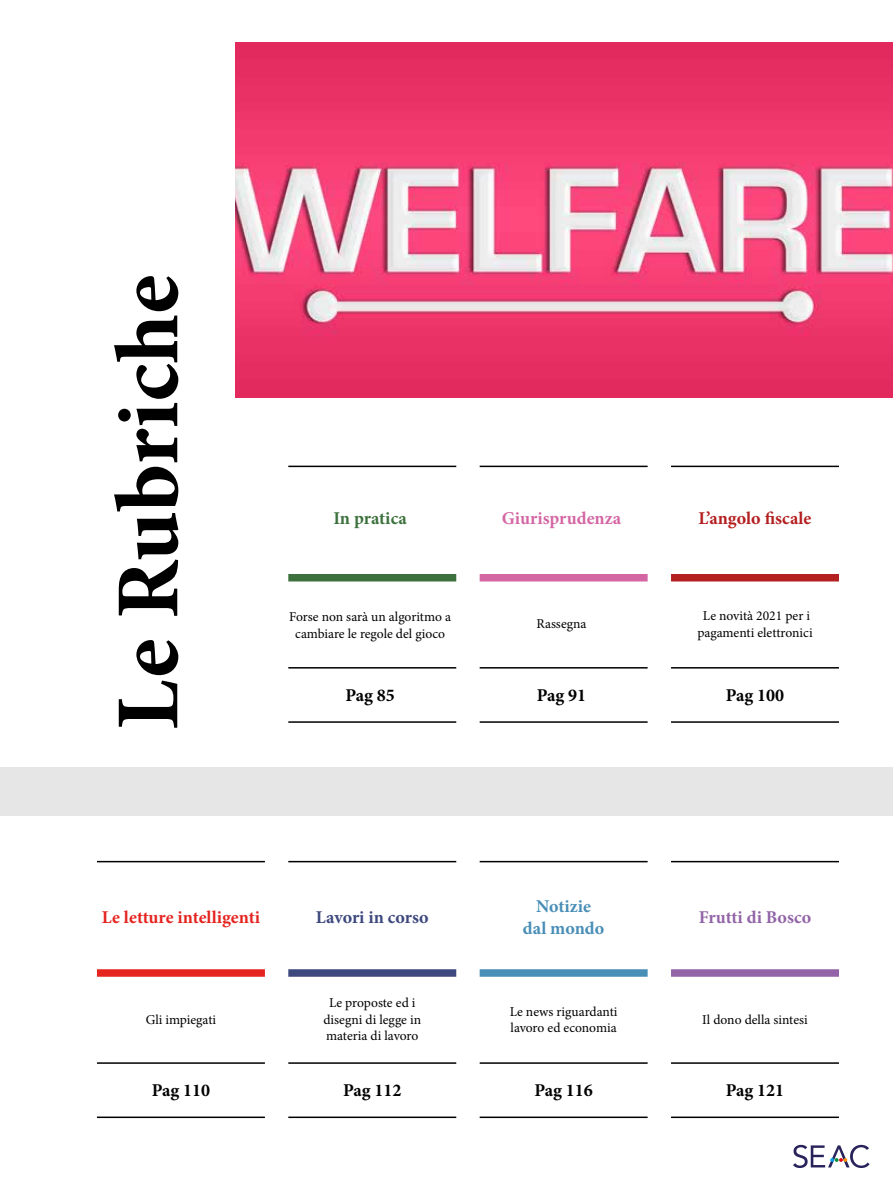
<style>
.page{position:relative;width:893px;height:1191px;background:#fff}
.page>*{position:absolute;margin:0;border:0;box-sizing:border-box;transform-origin:0 0}
.t1{font:700 90px "Minion Pro";color:#000}
.t2{font:700 18px "Minion Pro";color:#000}
.t3{font:700 18px "Minion Pro";color:#e52420}
.t4{font:700 18px/21.6px "Minion Pro";color:#498eb7;text-align:center}
.t5{font:700 18px "Minion Pro";letter-spacing:.005em;color:#b41f20}
.t6{font:700 18px "Minion Pro";color:#d366a3}
.t7{font:700 18px "Minion Pro";color:#3d487e}
.t8{font:700 18px "Minion Pro";color:#9264a7}
.t9{font:700 18px "Minion Pro";letter-spacing:-.005em;color:#3c713d}
.t10{font:13.5px/16.2px "Minion Pro";color:#000;text-align:center}
</style>
<div class="page">
<div style="left:97px;top:969px;width:168px;height:7px;background:#e52420"></div>
<div style="left:288px;top:574px;width:168px;height:7px;background:#3c713d"></div>
<div style="left:288px;top:969px;width:168px;height:7px;background:#3d487e"></div>
<div style="left:480px;top:574px;width:168px;height:7px;background:#d366a3"></div>
<div style="left:480px;top:969px;width:168px;height:7px;background:#498eb7"></div>
<div style="left:671px;top:574px;width:168px;height:7px;background:#b41f20"></div>
<div style="left:671px;top:969px;width:168px;height:7px;background:#9264a7"></div>
<hr style="left:97px;top:861px;width:168px;height:1px;background:#000">
<hr style="left:288px;top:465px;width:168px;height:2px;background:#000">
<hr style="left:288px;top:861px;width:168px;height:1px;background:#000">
<hr style="left:480px;top:465px;width:168px;height:2px;background:#000">
<hr style="left:480px;top:861px;width:168px;height:1px;background:#000">
<hr style="left:671px;top:465px;width:168px;height:2px;background:#000">
<hr style="left:671px;top:861px;width:168px;height:1px;background:#000">
<hr style="left:97px;top:1062px;width:168px;height:1px;background:#000">
<hr style="left:288px;top:667px;width:168px;height:1px;background:#000">
<hr style="left:288px;top:1062px;width:168px;height:1px;background:#000">
<hr style="left:480px;top:667px;width:168px;height:1px;background:#000">
<hr style="left:480px;top:1062px;width:168px;height:1px;background:#000">
<hr style="left:671px;top:667px;width:168px;height:1px;background:#000">
<hr style="left:671px;top:1062px;width:168px;height:1px;background:#000">
<hr style="left:97px;top:1116px;width:168px;height:2px;background:#000">
<hr style="left:288px;top:721px;width:168px;height:2px;background:#000">
<hr style="left:288px;top:1116px;width:168px;height:2px;background:#000">
<hr style="left:480px;top:721px;width:168px;height:2px;background:#000">
<hr style="left:480px;top:1116px;width:168px;height:2px;background:#000">
<hr style="left:671px;top:721px;width:168px;height:2px;background:#000">
<hr style="left:671px;top:1116px;width:168px;height:2px;background:#000">
<img style="left:235px;top:43px;width:658px;height:354px">
<div style="left:0;top:766px;width:893px;height:49px;background:#e6e6e6"></div>
<svg style="left:793px;top:1144px;width:77px;height:24px"></svg>
<h1 class="t1" style="left:85px;top:730px;width:457px;rotate:-90deg">Le Rubriche</h1>
<h2 class="t9" style="left:333px;top:506px;width:75px">In pratica</h2>
<h2 class="t6" style="left:502px;top:506px;width:121px">Giurisprudenza</h2>
<h2 class="t5" style="left:698px;top:506px;width:114px">L’angolo fiscale</h2>
<p class="t10" style="left:289px;top:609px;width:164px">Forse non sarà un algoritmo a cambiare le regole del gioco</p>
<p class="t10" style="left:536px;top:616px;width:52px">Rassegna</p>
<p class="t10" style="left:697px;top:608px;width:117px">Le novità 2021 per i pagamenti elettronici</p>
<h2 class="t2" style="left:345px;top:682px;width:51px">Pag 85</h2>
<h2 class="t2" style="left:537px;top:682px;width:51px">Pag 91</h2>
<h2 class="t2" style="left:726px;top:682px;width:60px">Pag 100</h2>
<h2 class="t3" style="left:102px;top:904px;width:160px">Le letture intelligenti</h2>
<h2 class="t7" style="left:316px;top:904px;width:114px">Lavori in corso</h2>
<h2 class="t4" style="left:523px;top:895px;width:83px">Notizie dal mondo</h2>
<h2 class="t8" style="left:699px;top:904px;width:114px">Frutti di Bosco</h2>
<p class="t10" style="left:146px;top:1011px;width:72px">Gli impiegati</p>
<p class="t10" style="left:323px;top:995px;width:99px">Le proposte ed i disegni di legge in materia di lavoro</p>
<p class="t10" style="left:510px;top:1003px;width:109px;text-align:left">Le news riguardanti lavoro ed economia</p>
<p class="t10" style="left:702px;top:1011px;width:107px">Il dono della sintesi</p>
<h2 class="t2" style="left:152px;top:1077px;width:60px">Pag 110</h2>
<h2 class="t2" style="left:343px;top:1077px;width:60px">Pag 112</h2>
<h2 class="t2" style="left:534px;top:1077px;width:60px">Pag 116</h2>
<h2 class="t2" style="left:726px;top:1077px;width:60px">Pag 121</h2>
</div>
